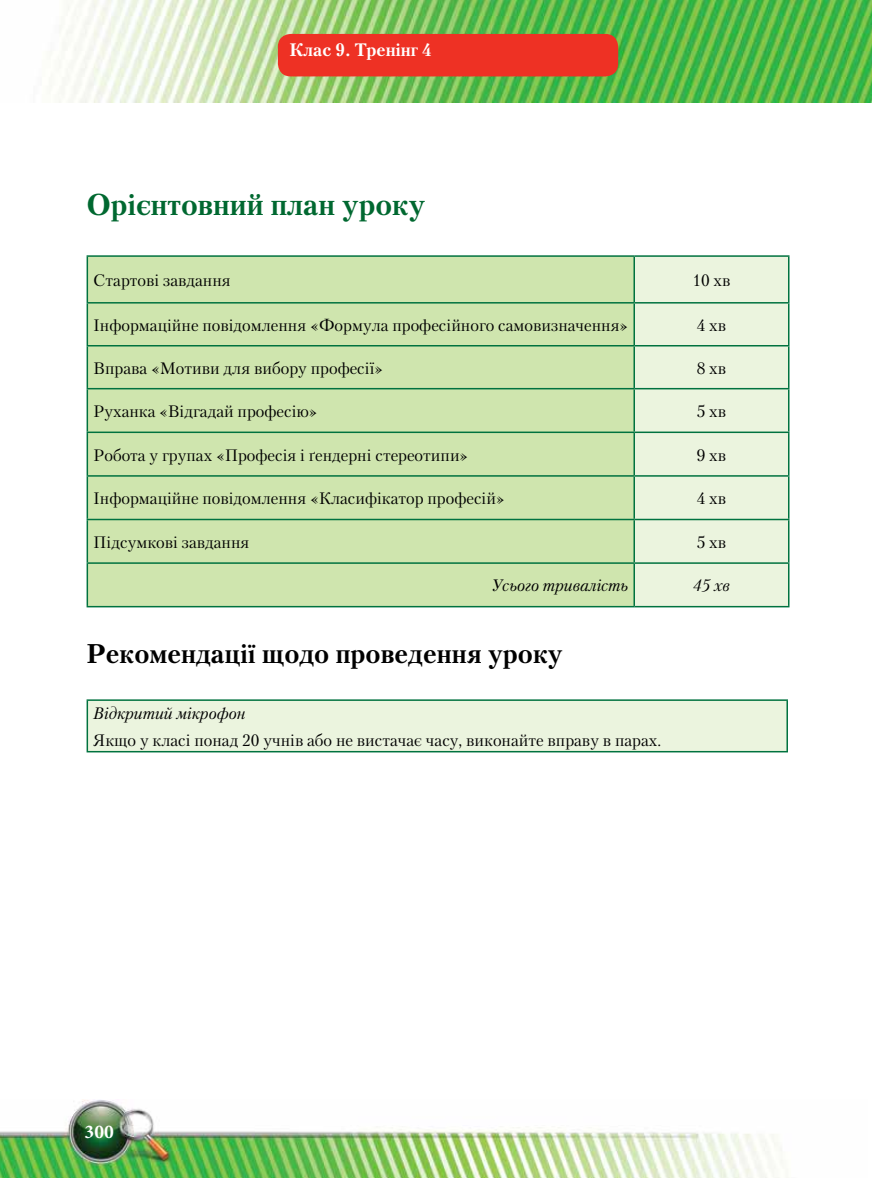
<style>
.page{position:relative;width:872px;height:1178px;background:#fff}
.page>*{position:absolute;margin:0;border:0;box-sizing:border-box;transform-origin:0 0}
.t1{font:700 30px "Petersburg C";color:#006830}
.t2{font:700 27px "Petersburg C";color:#000}
.t3{font:700 19.5px "Minion Pro";color:#fff}
.t4{font:700 18px "Petersburg C";color:#fff}
.t5{font:16.5px "Petersburg C";color:#000}
.t6{font:italic 16.5px "Petersburg C";color:#000}
</style>
<div class="page">
<img style="left:0;top:1099px;width:788px;height:79px">
<img style="left:50px;top:0;width:822px;height:102px">
<div style="left:88px;top:257px;width:545px;height:349px;background:#cfe5ae"></div>
<div style="left:635px;top:257px;width:153px;height:349px;background:#ebf4de"></div>
<hr style="left:87px;top:606px;width:547px;height:1px;background:#00723f">
<hr style="left:634px;top:606px;width:155px;height:1px;background:#00723f">
<hr style="left:87px;top:255px;width:547px;height:2px;background:#00723f">
<hr style="left:87px;top:257px;width:1px;height:45px;background:#00723f">
<hr style="left:634px;top:255px;width:155px;height:2px;background:#00723f">
<hr style="left:633px;top:257px;width:2px;height:45px;background:#00723f">
<hr style="left:788px;top:257px;width:1px;height:45px;background:#00723f">
<hr style="left:87px;top:302px;width:547px;height:2px;background:#00723f">
<hr style="left:87px;top:304px;width:1px;height:41px;background:#00723f">
<hr style="left:634px;top:302px;width:155px;height:2px;background:#00723f">
<hr style="left:633px;top:304px;width:2px;height:41px;background:#00723f">
<hr style="left:788px;top:304px;width:1px;height:41px;background:#00723f">
<hr style="left:87px;top:345px;width:547px;height:1px;background:#00723f">
<hr style="left:87px;top:346px;width:1px;height:42px;background:#00723f">
<hr style="left:634px;top:345px;width:155px;height:1px;background:#00723f">
<hr style="left:633px;top:346px;width:2px;height:42px;background:#00723f">
<hr style="left:788px;top:346px;width:1px;height:42px;background:#00723f">
<hr style="left:87px;top:388px;width:547px;height:1px;background:#00723f">
<hr style="left:87px;top:389px;width:1px;height:42px;background:#00723f">
<hr style="left:634px;top:388px;width:155px;height:1px;background:#00723f">
<hr style="left:633px;top:389px;width:2px;height:42px;background:#00723f">
<hr style="left:788px;top:389px;width:1px;height:42px;background:#00723f">
<hr style="left:87px;top:431px;width:547px;height:2px;background:#00723f">
<hr style="left:87px;top:433px;width:1px;height:42px;background:#00723f">
<hr style="left:634px;top:431px;width:155px;height:2px;background:#00723f">
<hr style="left:633px;top:433px;width:2px;height:42px;background:#00723f">
<hr style="left:788px;top:433px;width:1px;height:42px;background:#00723f">
<hr style="left:87px;top:475px;width:547px;height:2px;background:#00723f">
<hr style="left:87px;top:477px;width:1px;height:42px;background:#00723f">
<hr style="left:634px;top:475px;width:155px;height:2px;background:#00723f">
<hr style="left:633px;top:477px;width:2px;height:42px;background:#00723f">
<hr style="left:788px;top:477px;width:1px;height:42px;background:#00723f">
<hr style="left:87px;top:519px;width:547px;height:1px;background:#00723f">
<hr style="left:87px;top:520px;width:1px;height:42px;background:#00723f">
<hr style="left:634px;top:519px;width:155px;height:1px;background:#00723f">
<hr style="left:633px;top:520px;width:2px;height:42px;background:#00723f">
<hr style="left:788px;top:520px;width:1px;height:42px;background:#00723f">
<hr style="left:87px;top:562px;width:547px;height:2px;background:#00723f">
<hr style="left:87px;top:564px;width:1px;height:42px;background:#00723f">
<hr style="left:634px;top:562px;width:155px;height:2px;background:#00723f">
<hr style="left:633px;top:564px;width:2px;height:42px;background:#00723f">
<hr style="left:788px;top:564px;width:1px;height:42px;background:#00723f">
<div style="left:87px;top:700px;width:700px;height:52px;background:#ebf4de"></div>
<hr style="left:87px;top:701px;width:1px;height:50px;background:#00723f">
<hr style="left:786px;top:701px;width:2px;height:50px;background:#00723f">
<hr style="left:87px;top:699px;width:701px;height:2px;background:#00723f">
<hr style="left:87px;top:751px;width:701px;height:1px;background:#00723f">
<div style="left:278px;top:34px;width:340px;height:42px;background:#ee3124;border-radius:13px"></div>
<p class="t4" style="left:289px;top:40px;width:144px">Клас 9. Тренінг 4</p>
<h1 class="t1" style="left:87px;top:187px;width:340px">Орієнтовний план уроку</h1>
<p class="t5" style="left:93px;top:270px;width:139px">Стартові завдання</p>
<p class="t5" style="left:692px;top:270px;width:40px">10 хв</p>
<p class="t5" style="left:93px;top:315px;width:536px">Інформаційне повідомлення «Формула професійного самовизначення»</p>
<p class="t5" style="left:697px;top:315px;width:31px">4 хв</p>
<p class="t5" style="left:93px;top:358px;width:291px">Вправа «Мотиви для вибору професії»</p>
<p class="t5" style="left:697px;top:358px;width:31px">8 хв</p>
<p class="t5" style="left:93px;top:401px;width:226px">Руханка «Відгадай професію»</p>
<p class="t5" style="left:697px;top:401px;width:31px">5 хв</p>
<p class="t5" style="left:93px;top:445px;width:376px">Робота у групах «Професія і ґендерні стереотипи»</p>
<p class="t5" style="left:697px;top:445px;width:31px">9 хв</p>
<p class="t5" style="left:93px;top:488px;width:413px">Інформаційне повідомлення «Класифікатор професій»</p>
<p class="t5" style="left:697px;top:488px;width:31px">4 хв</p>
<p class="t5" style="left:93px;top:532px;width:157px">Підсумкові завдання</p>
<p class="t5" style="left:697px;top:532px;width:31px">5 хв</p>
<p class="t6" style="left:491px;top:576px;width:138px">Усього тривалість</p>
<p class="t6" style="left:693px;top:576px;width:38px">45 хв</p>
<h2 class="t2" style="left:87px;top:638px;width:478px">Рекомендації щодо проведення уроку</h2>
<p class="t6" style="left:93px;top:703px;width:154px">Відкритий мікрофон</p>
<p class="t5" style="left:93px;top:730px;width:569px">Якщо у класі понад 20 учнів або не вистачає часу, виконайте вправу в парах.</p>
<p class="t3" style="left:85px;top:1118px;width:31px">300</p>
</div>
